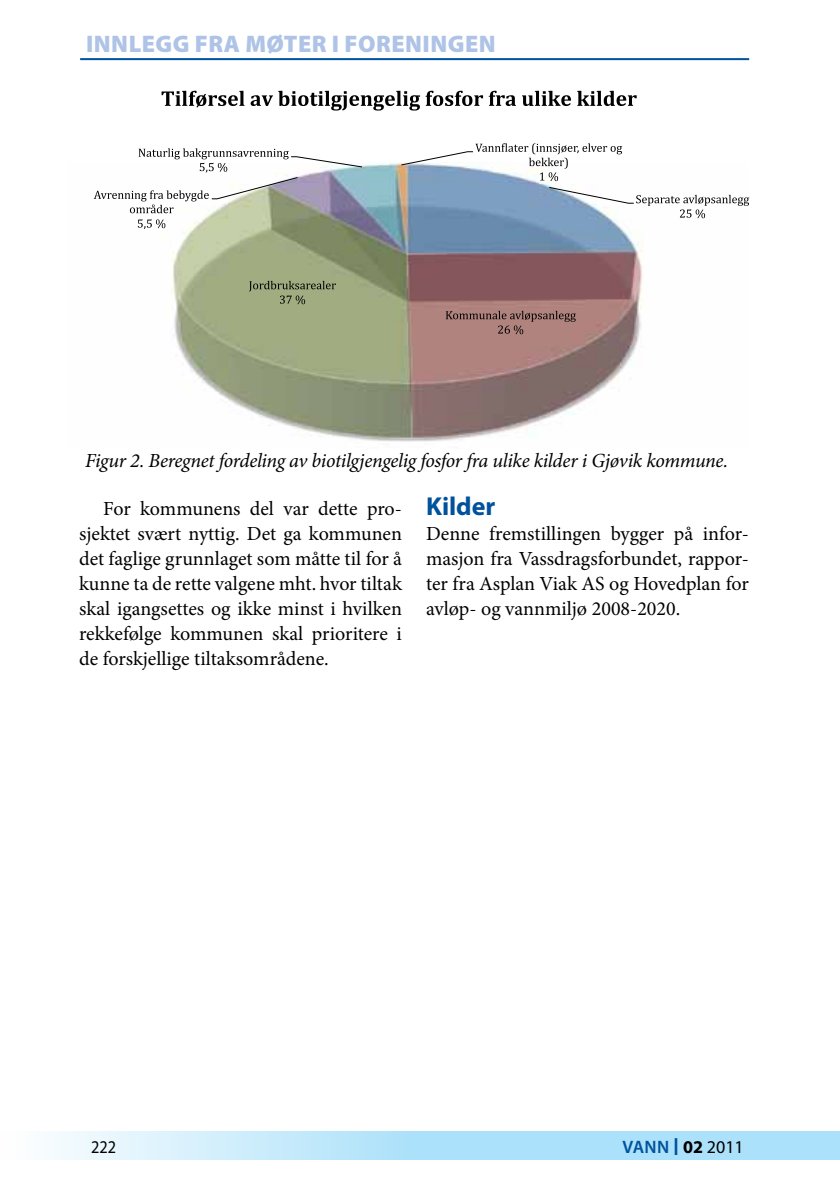
<style>
.page{position:relative;width:840px;height:1191px;background:#fff}
.page>*{position:absolute;margin:0;border:0;box-sizing:border-box;transform-origin:0 0}
.t1{font:700 26px "Myriad Pro";color:#00529c}
.t2{font:900 24px "Myriad Pro";letter-spacing:.02em;color:#aec3e6}
.t3{font:20px/25px "Minion Pro";color:#000;text-align:justify}
.t4{font:italic 20px "Minion Pro";letter-spacing:-.02em;color:#000}
.t5{font:600 18px "Myriad Pro";color:#00529c}
.t6{font:18px "Myriad Pro";color:#000;scale:.9 1}
.s1{font-size:25px}
.s2{font-weight:700;color:#000}
.s3{font-weight:400;color:#000}
</style>
<div class="page">
<svg style="left:55px;top:1131px;width:784px;height:29px;background:#bbe6fa"></svg>
<hr style="left:80px;top:58px;width:668px;height:2px;background:#00529c">
<img style="left:93px;top:198px;width:550px;height:244px">
<svg style="left:445px;top:311px;width:130px;height:23px;background:#9a736e"></svg>
<svg style="left:249px;top:281px;width:87px;height:23px;background:#8d9671"></svg>
<svg style="left:94px;top:143px;width:654px;height:86px"></svg>
<svg style="left:161px;top:91px;width:475px;height:20px"></svg>
<p class="t2" style="left:86px;top:30px;width:411px">INNLEGG FRA MØTER I FORENINGEN</p>
<p class="t4" style="left:85px;top:447px;width:644px">Figur 2. Beregnet fordeling av biotilgjengelig fosfor fra ulike kilder i Gjøvik kommune.</p>
<p class="t3" style="left:79px;top:496px;width:324px;text-indent:24px">For kommunens del var dette pro&shy;sjektet svært nyttig. Det ga kommunen det faglige grunnlaget som måtte til for å kunne ta de rette valgene mht. hvor tiltak skal igangsettes og ikke minst i hvilken rekkefølge kommunen skal prioritere i de forskjellige tiltaksområdene.</p>
<h1 class="t1" style="left:426px;top:489px;width:71px">Kilder</h1>
<p class="t3" style="left:426px;top:521px;width:324px">Denne fremstillingen bygger på infor&shy;masjon fra Vassdragsforbundet, rappor&shy;ter fra Asplan Viak AS og Hovedplan for avløp- og vannmiljø 2008-2020.</p>
<p class="t6" style="left:91px;top:1135px;width:29px">222</p>
<p class="t5" style="left:622px;top:1135px;width:123px">VANN <span class="s1">I</span> <span class="s2">02</span> <span class="s3">2011</span></p>
</div>
